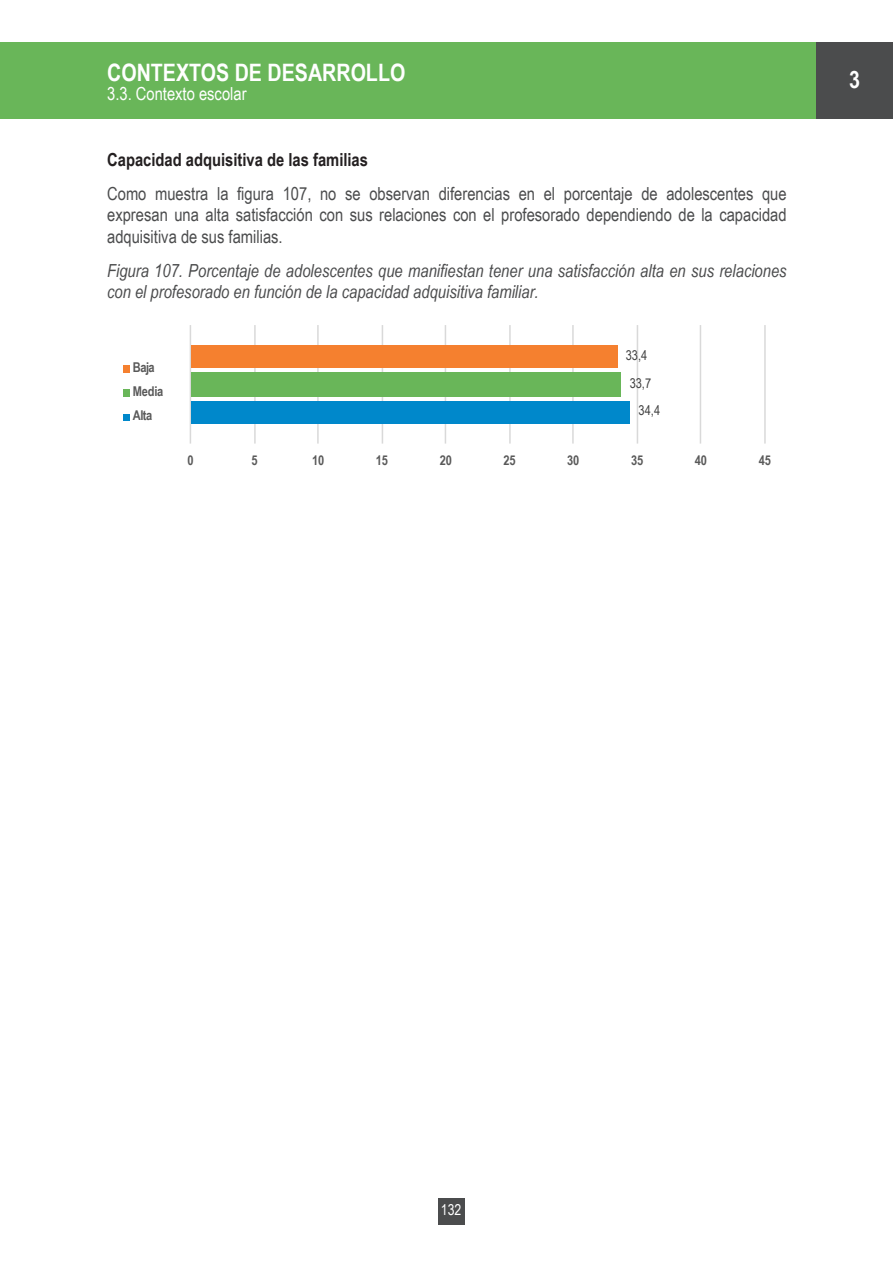
<style>
.page{position:relative;width:893px;height:1263px;background:#fff}
.page>*{position:absolute;margin:0;border:0;box-sizing:border-box;transform-origin:0 0}
.t1{font:700 24px "Arial Narrow";color:#fff}
.cuerpo_de_texto{font:18px/21.6px "Arial Narrow";color:#4b4c4d;text-align:justify}
.Título_de_tabla{font:italic 18px/21.6px "Arial Narrow";color:#4b4c4d}
.Destacado{font:700 18px "Arial Narrow";color:#231f20}
.t2{font:18px "Arial Narrow";color:#fff}
.t3{font:15px "Arial Narrow";color:#fff}
.t4{font:700 13.5px "Arial Narrow";letter-spacing:-.015em;color:#595959}
.t5{font:700 13.5px/24px "Arial Narrow";letter-spacing:-.035em;color:#595959}
.t6{font:13.5px "Arial Narrow";color:#404040}
</style>
<div class="page">
<div style="left:438px;top:1198px;width:26px;height:26px;background:#4b4c4d"></div>
<div style="left:0;top:43px;width:893px;height:76px;background:#69b659"></div>
<div style="left:816px;top:43px;width:77px;height:76px;background:#4b4c4d"></div>
<hr style="left:190px;top:325px;width:1px;height:119px;background:#d9d9d9">
<hr style="left:254px;top:325px;width:2px;height:119px;background:#d9d9d9">
<hr style="left:317px;top:325px;width:2px;height:119px;background:#d9d9d9">
<hr style="left:382px;top:325px;width:1px;height:119px;background:#d9d9d9">
<hr style="left:445px;top:325px;width:1px;height:119px;background:#d9d9d9">
<hr style="left:509px;top:325px;width:2px;height:119px;background:#d9d9d9">
<hr style="left:572px;top:325px;width:2px;height:119px;background:#d9d9d9">
<hr style="left:637px;top:325px;width:1px;height:119px;background:#d9d9d9">
<hr style="left:700px;top:325px;width:1px;height:119px;background:#d9d9d9">
<hr style="left:764px;top:325px;width:2px;height:119px;background:#d9d9d9">
<div style="left:191px;top:401px;width:438px;height:22px;background:#0088cb"></div>
<div style="left:191px;top:372px;width:429px;height:24px;background:#69b659"></div>
<div style="left:191px;top:345px;width:426px;height:23px;background:#f5802f"></div>
<div style="left:124px;top:365px;width:6px;height:7px;background:#f5802f"></div>
<div style="left:124px;top:389px;width:6px;height:7px;background:#69b659"></div>
<svg style="left:124px;top:414px;width:6px;height:6px"></svg>
<h1 class="t1" style="left:107px;top:55px;width:300px">CONTEXTOS DE DESARROLLO</h1>
<p class="t2" style="left:107px;top:81px;width:141px">3.3. Contexto escolar</p>
<p class="Destacado" style="left:107px;top:146px;width:262px">Capacidad adquisitiva de las familias</p>
<p class="cuerpo_de_texto" style="left:107px;top:182px;width:681px">Como muestra la figura 107, no se observan diferencias en el porcentaje de adolescentes que expresan una alta satisfacción con sus relaciones con el profesorado dependiendo de la capacidad adquisitiva de sus familias.</p>
<p class="Título_de_tabla" style="left:107px;top:259px;width:681px">Figura 107. Porcentaje de adolescentes que manifiestan tener una satisfacción alta en sus relaciones con el profesorado en función de la capacidad adquisitiva familiar.</p>
<p class="t5" style="left:133px;top:355px;width:32px">Baja<br>Media<br>Alta</p>
<p class="t6" style="left:626px;top:345px;width:23px">33,4</p>
<p class="t6" style="left:630px;top:373px;width:23px">33,7</p>
<p class="t6" style="left:639px;top:400px;width:23px">34,4</p>
<p class="t4" style="left:188px;top:450px;width:8px">0</p>
<p class="t4" style="left:251px;top:450px;width:8px">5</p>
<p class="t4" style="left:312px;top:450px;width:14px">10</p>
<p class="t4" style="left:376px;top:450px;width:14px">15</p>
<p class="t4" style="left:440px;top:450px;width:14px">20</p>
<p class="t4" style="left:503px;top:450px;width:14px">25</p>
<p class="t4" style="left:567px;top:450px;width:14px">30</p>
<p class="t4" style="left:631px;top:450px;width:14px">35</p>
<p class="t4" style="left:695px;top:450px;width:14px">40</p>
<p class="t4" style="left:759px;top:450px;width:14px">45</p>
<h1 class="t1" style="left:849px;top:61px;width:12px">3</h1>
<p class="t3" style="left:441px;top:1199px;width:22px">132</p>
</div>
